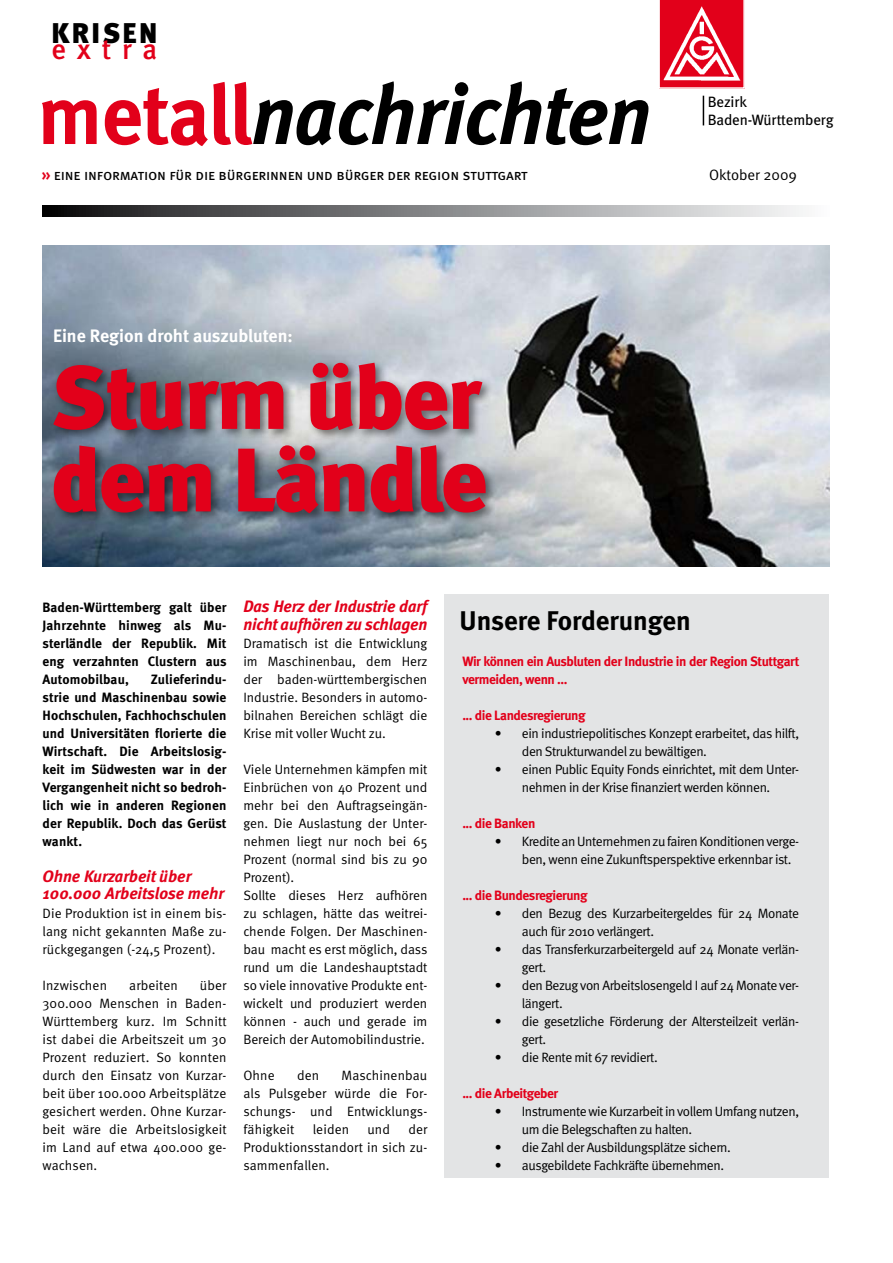
<style>
.page{position:relative;width:893px;height:1263px;background:#fff}
.page>*{position:absolute;margin:0;border:0;box-sizing:border-box;transform-origin:0 0}
.t1{font:900 90px/82.5px "Meta";letter-spacing:-.02em;color:#e2001a}
.t2{font:italic 700 84px "Meta";letter-spacing:-.01em;color:#000}
.t3{font:900 28.5px "Meta";letter-spacing:.085em;color:#000}
.t4{font:500 28.5px "Meta";letter-spacing:.385em;color:#e2001a}
.t5{font:700 27px "Meta";color:#000}
.t6{font:700 18px "Meta";color:#fff}
.t7{font:italic 700 16.5px/16.5px "Meta";letter-spacing:-.01em;color:#e2001a}
.t8{font:15px "Meta Book Caps";letter-spacing:-.01em;color:#000}
.t9{font:15px "Meta";letter-spacing:-.01em;color:#000}
.t10{font:15px "Meta Normal";color:#000}
.t11{font:13.5px/18px "Meta Normal";letter-spacing:-.015em;color:#000}
.t12{font:700 13.5px/18px "Meta";letter-spacing:.01em;color:#000;text-align:justify}
.t13{font:700 13.5px/18px "Meta";letter-spacing:-.03em;color:#e2001a}
.t14{font:13.5px "Meta Normal";letter-spacing:-.035em;color:#000}
.t15{font:13.5px "Meta Normal";letter-spacing:.005em;color:#000}
.t16{font:13.5px "Meta Normal";letter-spacing:.01em;color:#000}
.s1{font-style:normal;color:#e2001a}
.s2{font-family:"Meta";font-weight:700;font-size:16.5px;color:#e2001a}
</style>
<div class="page">
<img style="left:43px;top:246px;width:786px;height:320px">
<svg style="left:659px;top:0;width:86px;height:89px"></svg>
<svg style="left:703px;top:96px;width:1px;height:29px"></svg>
<div style="left:50px;top:359px;width:818px;height:231px;background:#000;opacity:.5"></div>
<svg style="left:43px;top:206px;width:760px;height:10px;background:#828384"></svg>
<div style="left:444px;top:594px;width:385px;height:584px;background:#e3e4e5"></div>
<h3 class="t3" style="left:52px;top:16px;width:107px">KRISEN</h3>
<h3 class="t4" style="left:52px;top:33px;width:107px">extra</h3>
<h2 class="t2" style="left:38px;top:65px;width:615px"><span class="s1">metall</span>nachrichten</h2>
<p class="t9" style="left:708px;top:93px;width:41px">Bezirk</p>
<p class="t9" style="left:708px;top:111px;width:127px">Baden-Württemberg</p>
<p class="t8" style="left:42px;top:166px;width:488px"><span class="s2">»</span> eine information für die bürgerinnen und bürger der region stuttgart</p>
<p class="t10" style="left:709px;top:166px;width:89px">Oktober 2009</p>
<h3 class="t6" style="left:53px;top:325px;width:241px">Eine Region droht auszubluten:</h3>
<h1 class="t1" style="left:51px;top:355px;width:438px">Sturm über dem Ländle</h1>
<p class="t12" style="left:43px;top:598px;width:186px">Baden-Württemberg galt über Jahrzehnte hinweg als Mu&shy;sterländle der Republik. Mit eng verzahnten Clustern aus Automobilbau,</p>
<p class="t12" style="left:43px;top:670px;width:186px;text-indent:108px">Zulieferindu&shy;strie und Maschinenbau sowie Hochschulen, Fachhochschulen und Universitäten florierte die Wirtschaft. Die Arbeitslosig&shy;keit im Südwesten war in der Vergangenheit nicht so bedroh&shy;lich wie in anderen Regionen der Republik. Doch das Gerüst wankt.</p>
<p class="t7" style="left:43px;top:868px;width:183px">Ohne Kurzarbeit über<br>100.000 Arbeitslose mehr</p>
<p class="t11" style="left:43px;top:904px;width:185px;text-align:justify">Die Produktion ist in einem bis&shy;lang nicht gekannten Maße zu&shy;rückgegangen (-24,5 Prozent).</p>
<p class="t15" style="left:43px;top:978px;width:66px">Inzwischen</p>
<p class="t16" style="left:129px;top:978px;width:50px">arbeiten</p>
<p class="t11" style="left:43px;top:976px;width:186px;text-align:justify;text-indent:157px">über 300.000 Menschen in Baden-Württemberg kurz. Im Schnitt ist dabei die Arbeitszeit um 30<br>Prozent reduziert. So konnten durch den Einsatz von Kurzar&shy;beit über 100.000 Arbeitsplätze gesichert werden. Ohne Kurzar&shy;beit wäre die Arbeitslosigkeit im Land auf etwa 400.000 ge&shy;wachsen.</p>
<p class="t7" style="left:243px;top:597px;width:185px;line-height:18px">Das Herz der Industrie darf nicht aufhören zu schlagen</p>
<p class="t11" style="left:243px;top:634px;width:186px;text-align:justify">Dramatisch ist die Entwicklung im Maschinenbau, dem Herz der baden-württembergischen Industrie. Besonders in automo&shy;bilnahen Bereichen schlägt die Krise mit voller Wucht zu.</p>
<p class="t11" style="left:243px;top:760px;width:186px">Viele Unternehmen kämpfen mit<br>Einbrüchen von 40 Prozent und mehr bei den Auftragseingän&shy;gen. Die Auslastung der Unter&shy;nehmen liegt nur noch bei 65<br>Prozent (normal sind bis zu 90<br>Prozent).<br>Sollte dieses Herz aufhören zu schlagen, hätte das weitrei&shy;chende Folgen. Der Maschinen&shy;bau macht es erst möglich, dass rund um die Landeshauptstadt so viele innovative Produkte ent&shy;wickelt und produziert werden können - auch und gerade im<br>Bereich der Automobilindustrie.</p>
<p class="t11" style="left:243px;top:1066px;width:33px">Ohne</p>
<p class="t11" style="left:297px;top:1066px;width:24px">den</p>
<p class="t11" style="left:243px;top:1066px;width:185px;text-align:justify;text-indent:98px">Maschinenbau als Pulsgeber würde die For&shy;schungs- und Entwicklungs&shy;fähigkeit</p>
<p class="t11" style="left:243px;top:1120px;width:185px;text-align:justify;text-indent:165px">der Produktionsstandort in sich zu&shy;sammenfallen.</p>
<p class="t11" style="left:313px;top:1120px;width:38px">leiden</p>
<p class="t11" style="left:367px;top:1120px;width:24px">und</p>
<h3 class="t5" style="left:459px;top:605px;width:233px">Unsere Forderungen</h3>
<p class="t13" style="left:462px;top:652px;width:338px">Wir können ein Ausbluten der Industrie in der Region Stuttgart vermeiden, wenn ...</p>
<p class="t13" style="left:462px;top:706px;width:125px">... die Landesregierung</p>
<p class="t11" style="left:522px;top:724px;width:279px;text-indent:-27px">• ein industriepolitisches Konzept erarbeitet, das hilft, den Strukturwandel zu bewältigen.</p>
<p class="t11" style="left:495px;top:760px;width:306px;text-align:center">• einen Public Equity Fonds einrichtet, mit dem Unter&shy;nehmen in der Krise finanziert werden können.</p>
<p class="t13" style="left:462px;top:814px;width:75px">... die Banken</p>
<p class="t11" style="left:522px;top:832px;width:279px;text-indent:-27px">• Kredite an Unternehmen zu fairen Konditionen verge&shy;ben, wenn eine Zukunftsperspektive erkennbar ist.</p>
<p class="t13" style="left:462px;top:886px;width:127px">... die Bundesregierung</p>
<p class="t11" style="left:522px;top:904px;width:279px;text-indent:-27px">• den Bezug des Kurzarbeitergeldes für 24 Monate auch für 2010 verlängert.</p>
<p class="t11" style="left:522px;top:940px;width:279px;text-indent:-27px">• das Transferkurzarbeitergeld auf 24 Monate verlän&shy;gert.</p>
<p class="t11" style="left:522px;top:976px;width:279px;text-indent:-27px">• den Bezug von Arbeitslosengeld I auf 24 Monate ver&shy;längert.</p>
<p class="t11" style="left:522px;top:1012px;width:279px;text-indent:-27px">• die gesetzliche Förderung der Altersteilzeit verlän&shy;gert.</p>
<p class="t11" style="left:495px;top:1048px;width:164px">• die Rente mit 67 revidiert.</p>
<p class="t13" style="left:462px;top:1084px;width:97px">... die Arbeitgeber</p>
<p class="t11" style="left:522px;top:1102px;width:279px;text-indent:-27px">• Instrumente wie Kurzarbeit in vollem Umfang nutzen, um die Belegschaften zu halten.</p>
<p class="t14" style="left:495px;top:1139px;width:238px">• die Zahl der Ausbildungsplätze sichern.</p>
<p class="t11" style="left:495px;top:1156px;width:231px">• ausgebildete Fachkräfte übernehmen.</p>
</div>
